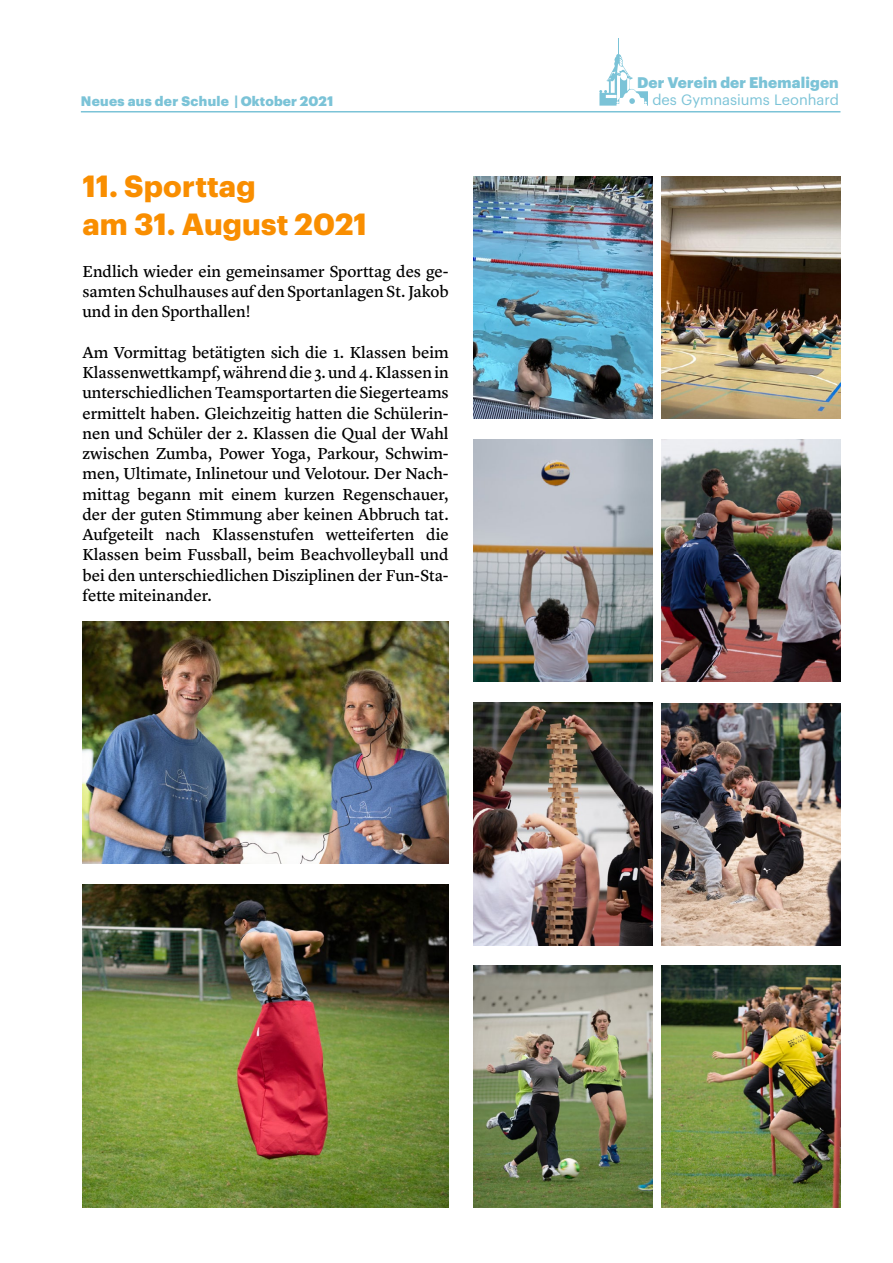
<style>
.page{position:relative;width:893px;height:1263px;background:#fff}
.page>*{position:absolute;margin:0;border:0;box-sizing:border-box;transform-origin:0 0}
.t1{font:700 30px/37.5px "Graphik";letter-spacing:.005em;color:#f98e00}
.t2{font:16.5px/20.2px "Lyon Text Regular No.2";letter-spacing:-.005em;color:#000;text-align:justify}
.t3{font:900 15px "Graphik";letter-spacing:.01em;color:#7bc3d7}
.t4{font:14.7px "Graphik";color:#7bc3d7}
.t5{font:900 13.5px "Graphik";letter-spacing:.02em;color:#7bc3d7}
</style>
<div class="page">
<svg style="left:599px;top:38px;width:49px;height:68px"></svg>
<hr style="left:81px;top:111px;width:759px;height:2px;background:#7bc3d7">
<img style="left:473px;top:440px;width:179px;height:242px">
<img style="left:473px;top:703px;width:179px;height:242px">
<img style="left:473px;top:965px;width:179px;height:243px">
<img style="left:661px;top:439px;width:179px;height:243px">
<img style="left:661px;top:703px;width:179px;height:242px">
<img style="left:661px;top:965px;width:179px;height:243px">
<img style="left:661px;top:176px;width:179px;height:242px">
<img style="left:83px;top:622px;width:366px;height:241px">
<img style="left:83px;top:884px;width:366px;height:324px">
<img style="left:473px;top:176px;width:179px;height:242px">
<p class="t3" style="left:637px;top:71px;width:203px">Der Verein der Ehemaligen</p>
<p class="t5" style="left:81px;top:91px;width:254px">Neues aus der Schule | Oktober 2021</p>
<p class="t4" style="left:652px;top:89px;width:188px">des Gymnasiums Leonhard</p>
<h1 class="t1" style="left:82px;top:165px;width:286px">11. Sporttag<br>am 31. August 2021</h1>
<p class="t2" style="left:82px;top:260px;width:368px">Endlich wieder ein gemeinsamer Sporttag des ge&shy;samten Schulhauses auf den Sportanlagen St. Jakob und in den Sporthallen!</p>
<p class="t2" style="left:82px;top:341px;width:368px">Am Vormittag betätigten sich die 1. Klassen beim Klassenwettkampf, während die 3. und 4. Klassen in unterschiedlichen Teamsportarten die Siegerteams ermittelt haben. Gleichzeitig hatten die Schülerin&shy;nen und Schüler der 2. Klassen die Qual der Wahl zwischen Zumba, Power Yoga, Parkour, Schwim&shy;men, Ultimate, Inlinetour und Velotour. Der Nach&shy;mittag begann mit einem kurzen Regenschauer, der der guten Stimmung aber keinen Abbruch tat.<br>Aufgeteilt nach Klassenstufen wetteiferten die Klassen beim Fussball, beim Beachvolleyball und bei den unterschiedlichen Disziplinen der Fun-Sta&shy;fette miteinander.</p>
</div>
